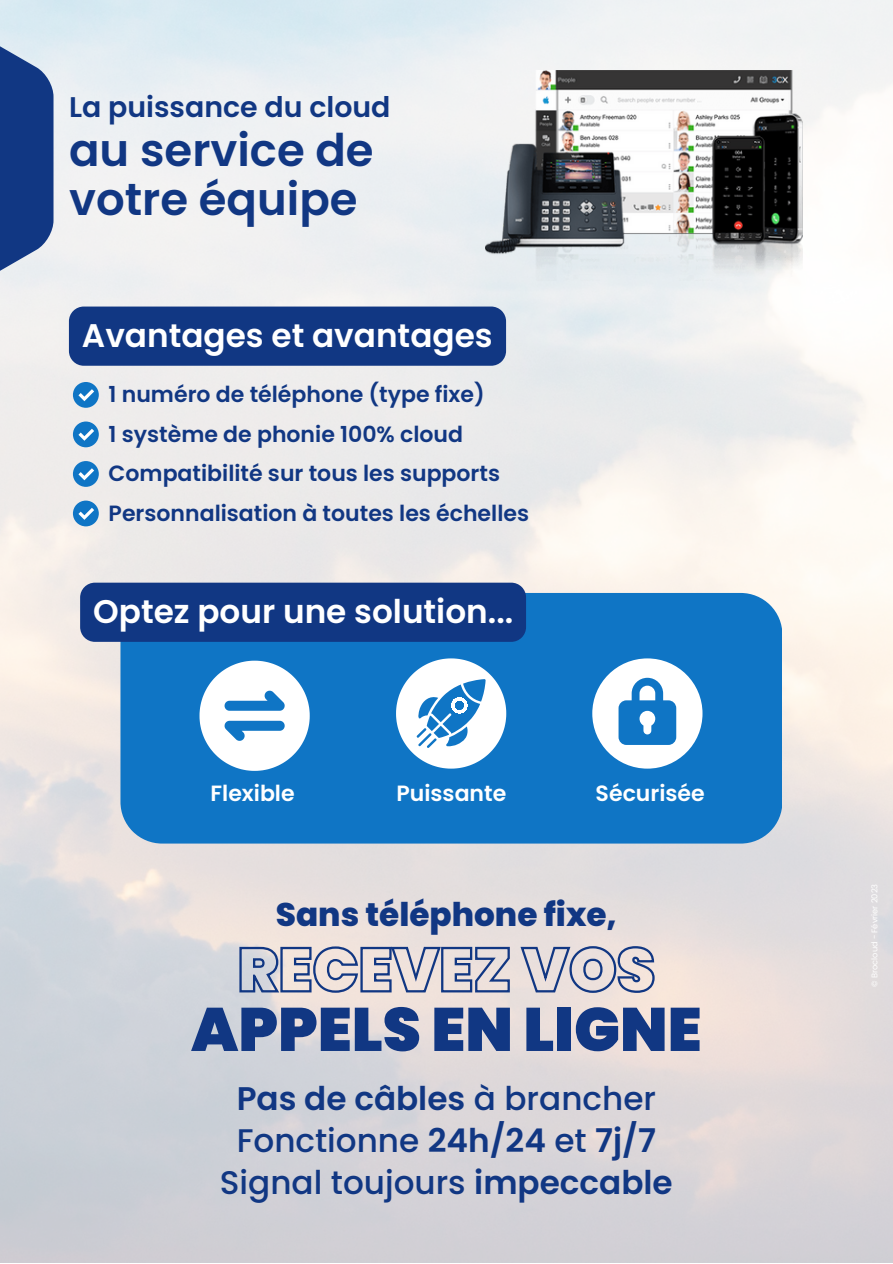
<style>
.page{position:relative;width:893px;height:1264px;background:#fff}
.page>*{position:absolute;margin:0;border:0;box-sizing:border-box;transform-origin:0 0}
.t1{font:900 61.2px "Poppins";color:#113783}
.t2{font:600 45px/48.8px "Poppins";color:#113783}
.t3{font:500 32.7px/41.5px "Poppins";color:#113783;text-align:center}
.t4{font:600 32.7px "Poppins";color:#fff}
.t5{font:800 32.7px "Poppins";color:#113783}
.t6{font:600 28.35px "Poppins";color:#113783}
.t7{font:600 22.05px/39.5px "Poppins";color:#113783}
.t8{font:600 22.05px "Poppins";color:#fff}
.t9{font:8.25px "Poppins";color:#fff}
.s1{font-weight:600}
</style>
<div class="page">
<img style="left:0;top:0;width:892px;height:1262px">
<svg style="left:0;top:0;width:53px;height:317px;background:#647fae"></svg>
<div style="left:73px;top:382px;width:26px;height:26px;background:#0f75c5;border-radius:50%"></div>
<svg style="left:78px;top:389px;width:16px;height:12px"></svg>
<div style="left:73px;top:421px;width:26px;height:26px;background:#0f75c5;border-radius:50%"></div>
<svg style="left:78px;top:429px;width:16px;height:12px"></svg>
<div style="left:73px;top:461px;width:26px;height:26px;background:#0f75c5;border-radius:50%"></div>
<svg style="left:78px;top:468px;width:16px;height:12px"></svg>
<div style="left:73px;top:500px;width:26px;height:26px;background:#0f75c5;border-radius:50%"></div>
<svg style="left:78px;top:508px;width:16px;height:12px"></svg>
<div style="left:120px;top:593px;width:661px;height:250px;background:#0f75c5"></div>
<svg style="left:592px;top:658px;width:110px;height:110px"></svg>
<svg style="left:396px;top:658px;width:110px;height:110px"></svg>
<svg style="left:199px;top:660px;width:111px;height:111px"></svg>
<div style="left:80px;top:582px;width:446px;height:60px;background:#113783"></div>
<img style="left:485px;top:70px;width:317px;height:210px">
<div style="left:69px;top:306px;width:437px;height:60px;background:#113783"></div>
<svg style="left:238px;top:944px;width:418px;height:50px;background:#bbbac7"></svg>
<p class="t6" style="left:69px;top:87px;width:323px">La puissance du cloud</p>
<h2 class="t2" style="left:69px;top:126px;width:306px">au service de votre équipe</h2>
<h3 class="t4" style="left:82px;top:312px;width:412px">Avantages et avantages</h3>
<p class="t7" style="left:109px;top:375px;width:422px">1 numéro de téléphone (type fixe)<br>1 système de phonie 100% cloud Compatibilité sur tous les supports Personnalisation à toutes les échelles</p>
<h3 class="t4" style="left:93px;top:588px;width:421px">Optez pour une solution...</h3>
<p class="t8" style="left:210px;top:777px;width:86px">Flexible</p>
<p class="t8" style="left:396px;top:777px;width:111px">Puissante</p>
<p class="t8" style="left:595px;top:777px;width:111px">Sécurisée</p>
<h3 class="t5" style="left:276px;top:891px;width:342px">Sans téléphone fixe,</h3>
<h1 class="t1" style="left:191px;top:986px;width:512px">APPELS EN LIGNE</h1>
<h3 class="t3" style="left:220px;top:1078px;width:454px"><span class="s1">Pas de câbles</span> à brancher<br>Fonctionne <span class="s1">24h/24</span> et <span class="s1">7j/7<br></span>Signal toujours <span class="s1">impeccable</span></h3>
<p class="t9" style="left:868px;top:986px;width:105px;rotate:-90deg">© Brocloud - Février 2023</p>
</div>
